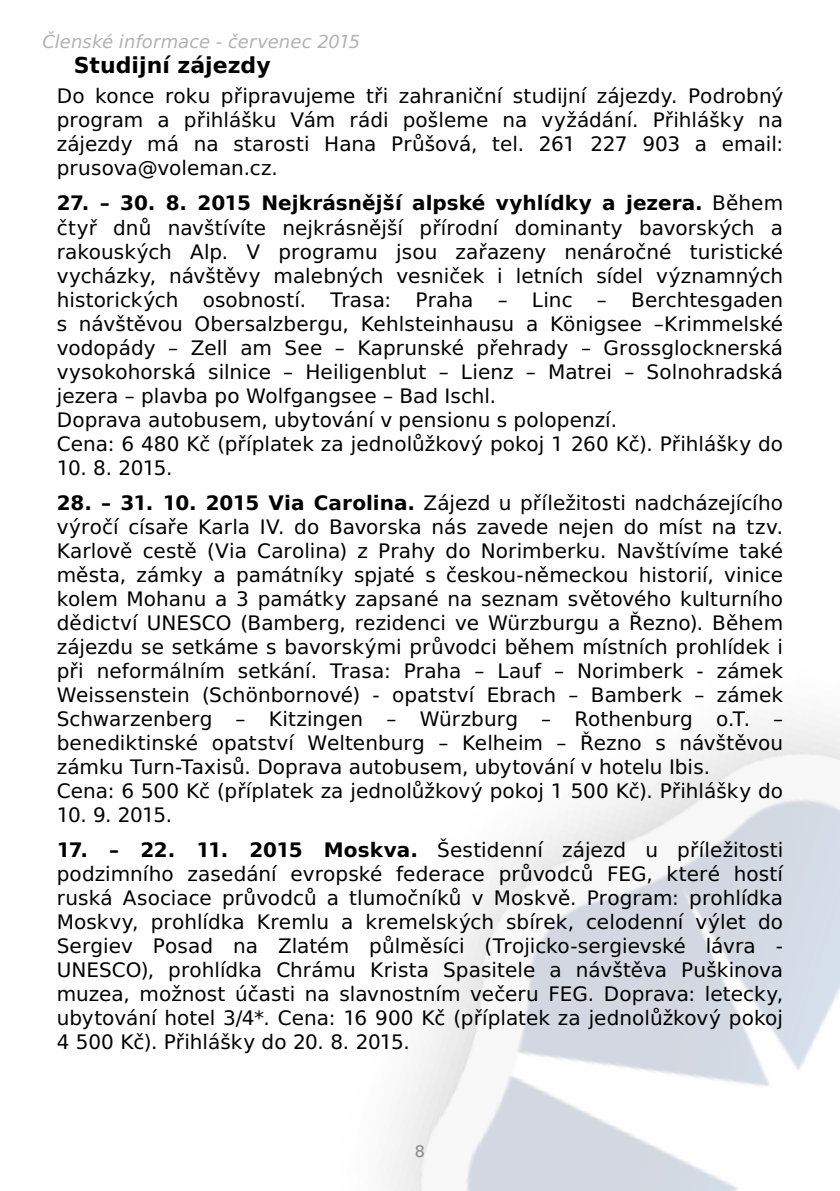
<style>
.page{position:relative;width:840px;height:1191px;background:#fff}
.page>*{position:absolute;margin:0;border:0;box-sizing:border-box;transform-origin:0 0}
.nadpis{font:700 22px "BB Alpha Sans";color:#000}
.článek{font:20px/24px "BB Alpha Sans";color:#000;text-align:justify}
.t1{font:italic 18px "BB Alpha Sans";color:#b3b2b2}
.t2{font:16px "BB Alpha Sans";color:#878787}
.s1{font-weight:700}
</style>
<div class="page">
<img style="left:388px;top:719px;width:451px;height:472px">
<p class="t1" style="left:43px;top:29px;width:319px">Členské informace - červenec 2015</p>
<p class="nadpis" style="left:74px;top:49px;width:198px">Studijní zájezdy</p>
<p class="článek" style="left:57px;top:84px;width:727px">Do konce roku připravujeme tři zahraniční studijní zájezdy. Podrobný program a přihlášku Vám rádi pošleme na vyžádání. Přihlášky na zájezdy má na starosti Hana Průšová, tel. 261 227 903 a email: prusova@voleman.cz.</p>
<p class="článek" style="left:57px;top:192px;width:727px"><span class="s1">27. – 30. 8. 2015 Nejkrásnější alpské vyhlídky a jezera.</span> Během čtyř dnů navštívíte nejkrásnější přírodní dominanty bavorských a rakouských Alp. V programu jsou zařazeny nenáročné turistické vycházky, návštěvy malebných vesniček i letních sídel významných historických osobností. Trasa: Praha – Linc – Berchtesgaden s návštěvou Obersalzbergu, Kehlsteinhausu a Königsee –Krimmelské vodopády – Zell am See – Kaprunské přehrady – Grossglocknerská vysokohorská silnice – Heiligenblut – Lienz – Matrei – Solnohradská jezera – plavba po Wolfgangsee – Bad Ischl.</p>
<p class="článek" style="left:57px;top:408px;width:561px">Doprava autobusem, ubytování v pensionu s polopenzí.</p>
<p class="článek" style="left:57px;top:432px;width:727px">Cena: 6 480 Kč (příplatek za jednolůžkový pokoj 1 260 Kč). Přihlášky do</p>
<p class="článek" style="left:57px;top:456px;width:117px">10. 8. 2015.</p>
<p class="článek" style="left:57px;top:491px;width:727px"><span class="s1">28. – 31. 10. 2015 Via Carolina.</span> Zájezd u příležitosti nadcházejícího výročí císaře Karla IV. do Bavorska nás zavede nejen do míst na tzv.<br>Karlově cestě (Via Carolina) z Prahy do Norimberku. Navštívíme také města, zámky a památníky spjaté s českou-německou historií, vinice kolem Mohanu a 3 památky zapsané na seznam světového kulturního dědictví UNESCO (Bamberg, rezidenci ve Würzburgu a Řezno). Během zájezdu se setkáme s bavorskými průvodci během místních prohlídek i při neformálním setkání. Trasa: Praha – Lauf – Norimberk - zámek Weissenstein (Schönbornové) - opatství Ebrach – Bamberk – zámek Schwarzenberg – Kitzingen – Würzburg – Rothenburg o.T. – benediktinské opatství Weltenburg – Kelheim – Řezno s návštěvou zámku Turn-Taxisů. Doprava autobusem, ubytování v hotelu Ibis.</p>
<p class="článek" style="left:57px;top:779px;width:727px">Cena: 6 500 Kč (příplatek za jednolůžkový pokoj 1 500 Kč). Přihlášky do</p>
<p class="článek" style="left:57px;top:803px;width:117px">10. 9. 2015.</p>
<p class="článek" style="left:57px;top:838px;width:727px"><span class="s1">17. – 22. 11. 2015 Moskva.</span> Šestidenní zájezd u příležitosti podzimního zasedání evropské federace průvodců FEG, které hostí ruská Asociace průvodců a tlumočníků v Moskvě. Program: prohlídka Moskvy, prohlídka Kremlu a kremelských sbírek, celodenní výlet do Sergiev Posad na Zlatém půlměsíci (Trojicko-sergievské lávra - UNESCO), prohlídka Chrámu Krista Spasitele a návštěva Puškinova muzea, možnost účasti na slavnostním večeru FEG. Doprava: letecky, ubytování hotel 3/4*. Cena: 16 900 Kč (příplatek za jednolůžkový pokoj 4 500 Kč). Přihlášky do 20. 8. 2015.</p>
<p class="t2" style="left:414px;top:1140px;width:12px">8</p>
</div>
